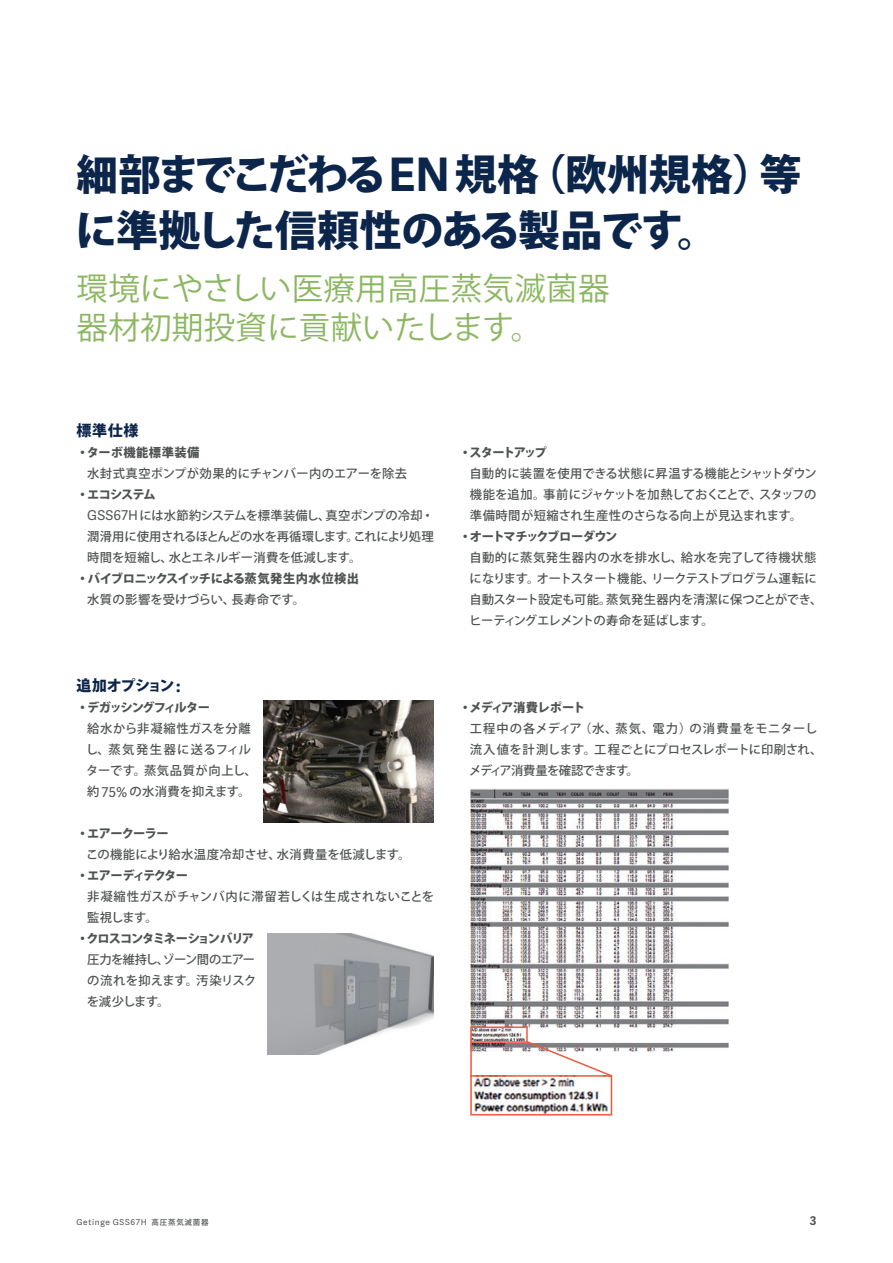
<style>
.page{position:relative;width:893px;height:1263px;background:#fff}
.page>*{position:absolute;margin:0;border:0;box-sizing:border-box;transform-origin:0 0}
.大見出し{font:800 42px/55.5px "Koz Go Pr 6 N";letter-spacing:-.03em;color:#0c254b}
.中見出し{font:31.5px "Koz Go Pr 6 N";letter-spacing:.01em;color:#8bb761}
.本文_見出し{font:800 15px "Koz Go Pr 6 N";letter-spacing:-.065em;color:#0c254b}
.本文_見出し-2{font:800 15px "Koz Go Pr 6 N";letter-spacing:-.01em;color:#0c254b}
.本文{font:500 12.3px/21px "Koz Go Pr 6 N";letter-spacing:-.005em;color:#505353;text-align:justify}
.本文-2{font:500 12.3px/21px "Koz Go Pr 6 N";letter-spacing:.04em;color:#505353}
.本文-3{font:500 12.3px "Koz Go Pr 6 N";letter-spacing:.02em;color:#505353}
.本文-4{font:800 12.3px "Koz Go Pr 6 N";letter-spacing:-.07em;color:#505353}
.本文-5{font:500 12.3px/21px "Koz Go Pr 6 N";letter-spacing:.035em;color:#505353}
.本文-6{font:800 12.3px "Koz Go Pr 6 N";letter-spacing:-.095em;color:#505353}
.本文-7{font:800 12.3px "Koz Go Pr 6 N";letter-spacing:-.03em;color:#505353}
.本文-8{font:500 12.3px "Koz Go Pr 6 N";letter-spacing:.015em;color:#505353}
.本文-9{font:800 12.3px "Koz Go Pr 6 N";letter-spacing:.04em;color:#505353}
.本文-10{font:800 12.3px "Koz Go Pr 6 N";letter-spacing:-.09em;color:#505353}
.本文-11{font:800 12.3px "Koz Go Pr 6 N";letter-spacing:-.135em;color:#505353}
.t1{font:700 12px "Adelle Sans";color:#505353}
.t2{font:8.25px "Adelle Sans";letter-spacing:.08em;color:#505353}
.s1{font-family:"Adelle Sans";font-weight:700;font-size:46.2px}
.s2{font-family:"Adelle Sans";font-weight:400;font-size:13.5px}
.s3{font-family:"Adelle Sans";font-weight:700;font-size:16.5px}
.s4{font-family:"Koz Go Pr 6 N";font-weight:500;font-size:7.5px}
</style>
<div class="page">
<img style="left:268px;top:933px;width:166px;height:122px">
<img style="left:264px;top:700px;width:170px;height:122px">
<img style="left:470px;top:788px;width:259px;height:264px">
<img style="left:473px;top:1078px;width:136px;height:34px">
<div style="left:470px;top:1075px;width:142px;height:40px;border:2px solid #f0593e"></div>
<div style="left:470px;top:1026px;width:58px;height:17px;border:2px solid #f0593e"></div>
<hr style="left:470px;top:1042px;width:2px;height:35px;background:#f0593e">
<svg style="left:525px;top:1040px;width:88px;height:38px"></svg>
<p class="大見出し" style="left:75px;top:148px;width:728px">細部までこだわる<span class="s1">EN</span>規格（欧州規格）等に準拠した信頼性のある製品です。</p>
<p class="中見出し" style="left:77px;top:271px;width:534px">環境にやさしい医療用高圧蒸気滅菌器</p>
<p class="中見出し" style="left:77px;top:310px;width:467px">器材初期投資に貢献いたします。</p>
<p class="本文_見出し-2" style="left:77px;top:422px;width:63px">標準仕様</p>
<p class="本文-9" style="left:77px;top:446px;width:125px">・ターボ機能標準装備</p>
<p class="本文-3" style="left:87px;top:467px;width:322px">水封式真空ポンプが効果的にチャンバー内のエアーを除去</p>
<p class="本文-4" style="left:77px;top:488px;width:81px">・エコシステム</p>
<p class="本文" style="left:87px;top:505px;width:348px"><span class="s2">GSS67H</span>には水節約システムを標準装備し、真空ポンプの冷却・潤滑用に使用されるほとんどの水を再循環します。これにより処理時間を短縮し、水とエネルギー消費を低減します。</p>
<p class="本文-7" style="left:77px;top:572px;width:284px">・バイブロニックスイッチによる蒸気発生内水位検出</p>
<p class="本文-8" style="left:87px;top:593px;width:219px">水質の影響を受けづらい、長寿命です。</p>
<p class="本文_見出し" style="left:77px;top:677px;width:106px">追加オプション<span class="s3">:</span></p>
<p class="本文-6" style="left:77px;top:701px;width:135px">・デガッシングフィルター</p>
<p class="本文-2" style="left:86px;top:718px;width:173px">給水から非凝縮性ガスを分離し、蒸気発生器に送るフィルターです。蒸気品質が向上し、約<span class="s2">75%</span>の水消費を抑えます。</p>
<p class="本文-4" style="left:77px;top:827px;width:94px">・エアークーラー</p>
<p class="本文-3" style="left:86px;top:848px;width:326px">この機能により給水温度冷却させ、水消費量を低減します。</p>
<p class="本文-10" style="left:77px;top:869px;width:113px">・エアーディテクター</p>
<p class="本文-5" style="left:87px;top:886px;width:349px">非凝縮性ガスがチャンバ内に滞留若しくは生成されないことを監視します。</p>
<p class="本文-6" style="left:77px;top:932px;width:179px">・クロスコンタミネーションバリア</p>
<p class="本文" style="left:87px;top:949px;width:171px">圧力を維持し、ゾーン間のエアーの流れを抑えます。汚染リスクを減少します。</p>
<p class="本文-11" style="left:459px;top:446px;width:89px">・スタートアップ</p>
<p class="本文" style="left:469px;top:463px;width:349px">自動的に装置を使用できる状態に昇温する機能とシャットダウン機能を追加。事前にジャケットを加熱しておくことで、スタッフの準備時間が短縮され生産性のさらなる向上が見込まれます。</p>
<p class="本文-4" style="left:459px;top:530px;width:160px">・オートマチックブローダウン</p>
<p class="本文" style="left:469px;top:547px;width:354px;text-align:left">自動的に蒸気発生器内の水を排水し、給水を完了して待機状態になります。オートスタート機能、リークテストプログラム運転に自動スタート設定も可能。蒸気発生器内を清潔に保つことができ、ヒーティングエレメントの寿命を延ばします。</p>
<p class="本文-4" style="left:459px;top:701px;width:127px">・メディア消費レポート</p>
<p class="本文" style="left:469px;top:718px;width:355px;text-align:left">工程中の各メディア（水、蒸気、電力）の消費量をモニターし流入値を計測します。工程ごとにプロセスレポートに印刷され、メディア消費量を確認できます。</p>
<p class="t2" style="left:77px;top:1216px;width:133px">Getinge GSS67H <span class="s4">高圧蒸気滅菌器</span></p>
<p class="t1" style="left:810px;top:1211px;width:8px">3</p>
</div>
